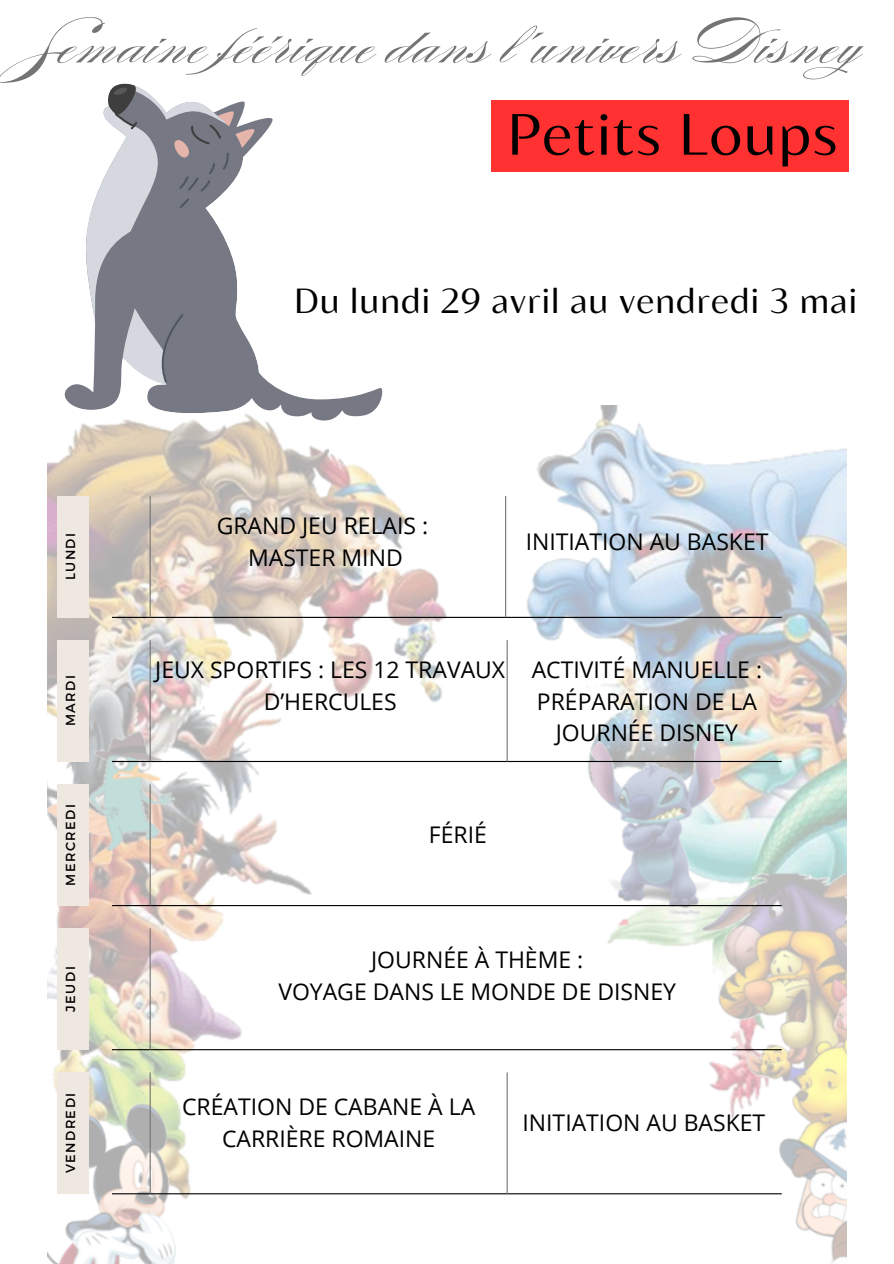
<style>
.page{position:relative;width:894px;height:1264px;background:#fff}
.page>*{position:absolute;margin:0;border:0;box-sizing:border-box;transform-origin:0 0}
.t1{font:57.75px "Blacker Sans Text";letter-spacing:.03em;color:#000}
.t2{font:53.1px "Burgues Script";letter-spacing:.03em;color:#747474}
.t3{font:34.65px "Blacker Sans Text";letter-spacing:.03em;color:#000}
.t4{font:22.95px/31.5px "Open Sans";color:#000;text-align:center}
.t5{font:13.05px "Montserrat";letter-spacing:.11em;color:#000}
</style>
<div class="page">
<img style="left:48px;top:406px;width:797px;height:857px">
<hr style="left:112px;top:617px;width:669px;height:1px;background:#000">
<hr style="left:149px;top:496px;width:2px;height:121px;background:#747474">
<div style="left:57px;top:496px;width:31px;height:121px;background:#efe8e0"></div>
<hr style="left:112px;top:1049px;width:669px;height:1px;background:#000">
<hr style="left:149px;top:928px;width:2px;height:121px;background:#747474">
<div style="left:57px;top:928px;width:31px;height:121px;background:#efe8e0"></div>
<hr style="left:112px;top:761px;width:669px;height:1px;background:#000">
<hr style="left:149px;top:640px;width:2px;height:121px;background:#747474">
<hr style="left:506px;top:640px;width:1px;height:121px;background:#747474">
<div style="left:57px;top:640px;width:31px;height:121px;background:#efe8e0"></div>
<hr style="left:112px;top:1193px;width:669px;height:1px;background:#000">
<hr style="left:149px;top:1072px;width:2px;height:121px;background:#747474">
<hr style="left:506px;top:1072px;width:1px;height:121px;background:#747474">
<div style="left:57px;top:1072px;width:31px;height:121px;background:#efe8e0"></div>
<hr style="left:112px;top:905px;width:669px;height:1px;background:#000">
<hr style="left:149px;top:784px;width:2px;height:121px;background:#747474">
<div style="left:57px;top:784px;width:31px;height:121px;background:#efe8e0"></div>
<div style="left:491px;top:100px;width:357px;height:72px;background:#ff3131"></div>
<svg style="left:57px;top:83px;width:325px;height:337px"></svg>
<hr style="left:505px;top:496px;width:1px;height:121px;background:#747474">
<h3 class="t2" style="left:29px;top:12px;width:874px">Semaine féérique dans l’univers Disney</h3>
<p class="t1" style="left:507px;top:98px;width:332px">Petits Loups</p>
<h3 class="t3" style="left:294px;top:279px;width:564px">Du lundi 29 avril au vendredi 3 mai</h3>
<h1 class="t5" style="left:62px;top:580px;width:49px;rotate:-90deg">LUNDI</h1>
<h1 class="t5" style="left:62px;top:726px;width:53px;rotate:-90deg">MARDI</h1>
<p class="t5" style="left:62px;top:885px;width:83px;rotate:-90deg">MERCREDI</p>
<p class="t5" style="left:62px;top:1011px;width:46px;rotate:-90deg">JEUDI</p>
<h2 class="t5" style="left:62px;top:1173px;width:82px;rotate:-90deg">VENDREDI</h2>
<h3 class="t4" style="left:217px;top:509px;width:213px">GRAND JEU RELAIS :<br>MASTER MIND</h3>
<h3 class="t4" style="left:525px;top:525px;width:244px">INITIATION AU BASKET</h3>
<p class="t4" style="left:155px;top:653px;width:351px">JEUX SPORTIFS : LES 12 TRAVAUX<br>D’HERCULES</p>
<p class="t4" style="left:531px;top:653px;width:232px">ACTIVITÉ MANUELLE :<br>PRÉPARATION DE LA<br>JOURNÉE DISNEY</p>
<h3 class="t4" style="left:429px;top:818px;width:59px">FÉRIÉ</h3>
<h3 class="t4" style="left:278px;top:943px;width:399px">JOURNÉE À THÈME :<br>VOYAGE DANS LE MONDE DE DISNEY</h3>
<p class="t4" style="left:182px;top:1090px;width:294px">CRÉATION DE CABANE À LA<br>CARRIÈRE ROMAINE</p>
<p class="t4" style="left:522px;top:1106px;width:244px">INITIATION AU BASKET</p>
</div>
